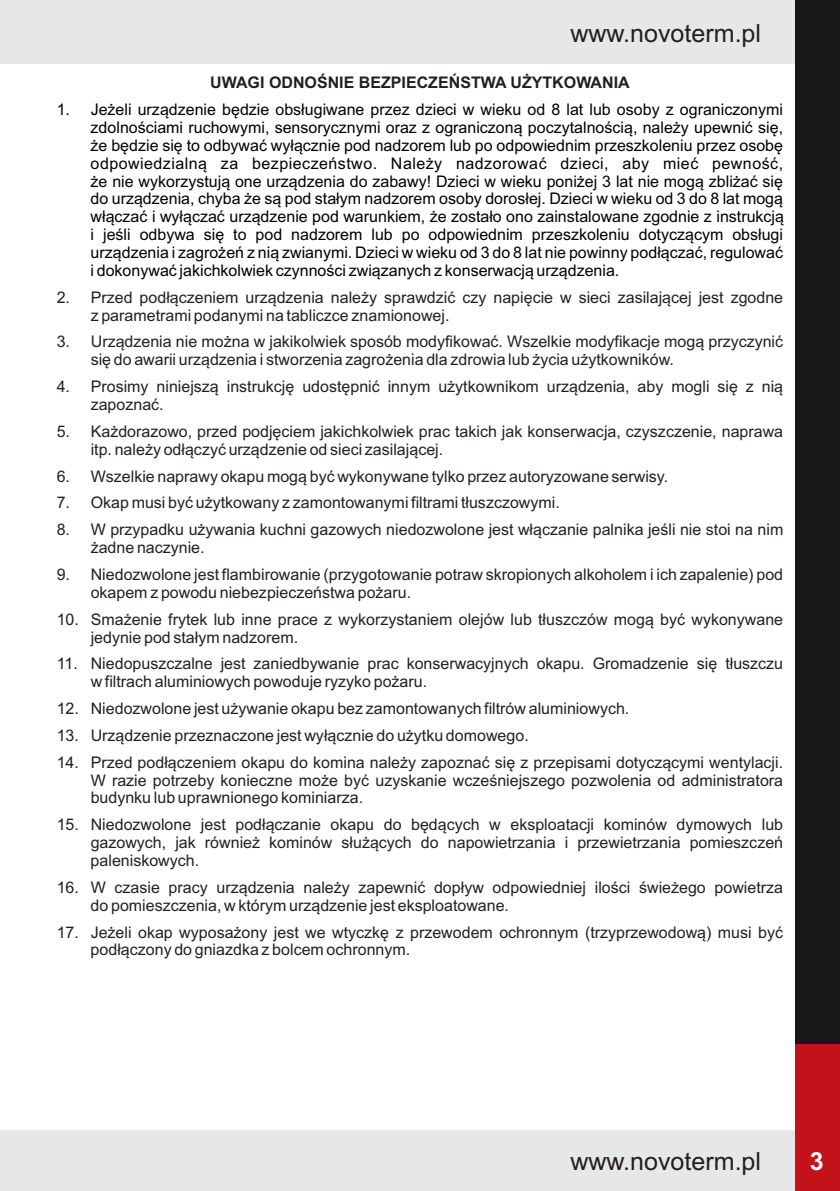
<style>
.page{position:relative;width:840px;height:1191px;background:#fff}
.page>*{position:absolute;margin:0;border:0;box-sizing:border-box;transform-origin:0 0}
.t1{font:25px "Arial";color:#231f20}
.t2{font:700 25px "Arial";color:#fff}
.t3{font:16px/17.8px "Arial";color:#231f20}
.t4{font:16px/17.8px "Arial";color:#000;text-align:justify}
.t5{font:700 16px "Arial";color:#231f20}
</style>
<div class="page">
<div style="left:0;top:0;width:839px;height:64px;background:#e6e7e9"></div>
<div style="left:0;top:1130px;width:839px;height:61px;background:#e6e7e9"></div>
<div style="left:794px;top:73px;width:45px;height:1118px;background:#19161a"></div>
<div style="left:795px;top:1044px;width:44px;height:147px;background:#c4121a"></div>
<div style="left:794px;top:0;width:45px;height:857px;background:#19161a"></div>
<h1 class="t1" style="left:570px;top:24px;width:192px">www.novoterm.pl</h1>
<p class="t5" style="left:210px;top:77px;width:420px">UWAGI ODNOŚNIE BEZPIECZEŃSTWA UŻYTKOWANIA</p>
<p class="t4" style="left:91px;top:102px;width:694px;text-indent:-34px">1. Jeżeli urządzenie będzie obsługiwane przez dzieci w wieku od 8 lat lub osoby z ograniczonymi zdolnościami ruchowymi, sensorycznymi oraz z ograniczoną poczytalnością, należy upewnić się, że będzie się to odbywać wyłącznie pod nadzorem lub po odpowiednim przeszkoleniu przez osobę odpowiedzialną za bezpieczeństwo. Należy nadzorować dzieci, aby mieć pewność, że nie wykorzystują one urządzenia do zabawy! Dzieci w wieku poniżej 3 lat nie mogą zbliżać się do urządzenia, chyba że są pod stałym nadzorem osoby dorosłej. Dzieci w wieku od 3 do 8 lat mogą włączać i wyłączać urządzenie pod warunkiem, że zostało ono zainstalowane zgodnie z instrukcją i jeśli odbywa się to pod nadzorem lub po odpowiednim przeszkoleniu dotyczącym obsługi urządzenia i zagrożeń z nią zwianymi. Dzieci w wieku od 3 do 8 lat nie powinny podłączać, regulować i dokonywać jakichkolwiek czynności związanych z konserwacją urządzenia.</p>
<p class="t3" style="left:91px;top:290px;width:693px;text-indent:-34px">2. Przed podłączeniem urządzenia należy sprawdzić czy napięcie w sieci zasilającej jest zgodne z parametrami podanymi na tabliczce znamionowej.</p>
<p class="t3" style="left:91px;top:334px;width:693px;text-indent:-34px">3. Urządzenia nie można w jakikolwiek sposób modyfikować. Wszelkie modyfikacje mogą przyczynić się do awarii urządzenia i stworzenia zagrożenia dla zdrowia lub życia użytkowników.</p>
<p class="t3" style="left:91px;top:379px;width:693px;text-indent:-34px">4. Prosimy niniejszą instrukcję udostępnić innym użytkownikom urządzenia, aby mogli się z nią zapoznać.</p>
<p class="t3" style="left:91px;top:424px;width:693px;text-indent:-34px">5. Każdorazowo, przed podjęciem jakichkolwiek prac takich jak konserwacja, czyszczenie, naprawa itp. należy odłączyć urządzenie od sieci zasilającej.</p>
<p class="t3" style="left:57px;top:468px;width:612px">6. Wszelkie naprawy okapu mogą być wykonywane tylko przez autoryzowane serwisy.</p>
<p class="t3" style="left:57px;top:495px;width:504px">7. Okap musi być użytkowany z zamontowanymi filtrami tłuszczowymi.</p>
<p class="t3" style="left:91px;top:522px;width:693px;text-indent:-34px">8. W przypadku używania kuchni gazowych niedozwolone jest włączanie palnika jeśli nie stoi na nim żadne naczynie.</p>
<p class="t3" style="left:91px;top:567px;width:693px;text-indent:-34px">9. Niedozwolone jest flambirowanie (przygotowanie potraw skropionych alkoholem i ich zapalenie) pod okapem z powodu niebezpieczeństwa pożaru.</p>
<p class="t3" style="left:91px;top:611px;width:693px;text-indent:-34px">10. Smażenie frytek lub inne prace z wykorzystaniem olejów lub tłuszczów mogą być wykonywane jedynie pod stałym nadzorem.</p>
<p class="t3" style="left:91px;top:656px;width:693px;text-indent:-34px">11. Niedopuszczalne jest zaniedbywanie prac konserwacyjnych okapu. Gromadzenie się tłuszczu w filtrach aluminiowych powoduje ryzyko pożaru.</p>
<p class="t3" style="left:57px;top:701px;width:574px">12. Niedozwolone jest używanie okapu bez zamontowanych filtrów aluminiowych.</p>
<p class="t3" style="left:57px;top:728px;width:473px">13. Urządzenie przeznaczone jest wyłącznie do użytku domowego.</p>
<p class="t3" style="left:91px;top:754px;width:693px;text-align:justify;text-indent:-34px">14. Przed podłączeniem okapu do komina należy zapoznać się z przepisami dotyczącymi wentylacji.<br>W razie potrzeby konieczne może być uzyskanie wcześniejszego pozwolenia od administratora budynku lub uprawnionego kominiarza.</p>
<p class="t3" style="left:91px;top:817px;width:693px;text-align:justify;text-indent:-34px">15. Niedozwolone jest podłączanie okapu do będących w eksploatacji kominów dymowych lub gazowych, jak również kominów służących do napowietrzania i przewietrzania pomieszczeń paleniskowych.</p>
<p class="t3" style="left:91px;top:879px;width:693px;text-indent:-34px">16. W czasie pracy urządzenia należy zapewnić dopływ odpowiedniej ilości świeżego powietrza do pomieszczenia, w którym urządzenie jest eksploatowane.</p>
<p class="t3" style="left:91px;top:924px;width:693px;text-indent:-34px">17. Jeżeli okap wyposażony jest we wtyczkę z przewodem ochronnym (trzyprzewodową) musi być podłączony do gniazdka z bolcem ochronnym.</p>
<h1 class="t1" style="left:570px;top:1152px;width:192px">www.novoterm.pl</h1>
<h1 class="t2" style="left:809px;top:1151px;width:15px">3</h1>
</div>
